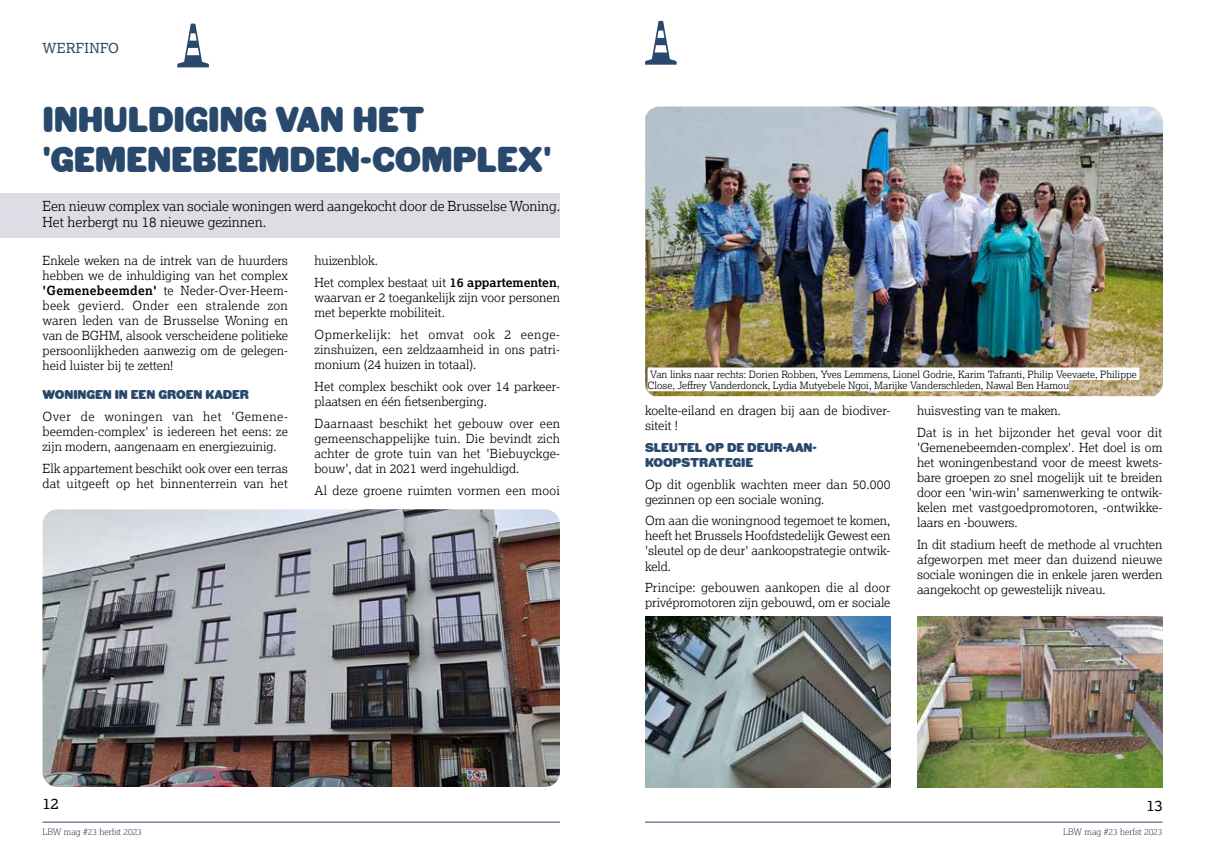
<style>
.page{position:relative;width:1205px;height:865px;background:#fff}
.page>*{position:absolute;margin:0;border:0;box-sizing:border-box;transform-origin:0 0}
.t1{font:35px/40px "HWT Gothic Round";color:#29496c}
.t2{font:15px "Lexia";color:#000}
.t3{font:300 13.75px/16.2px "Lexia";letter-spacing:-.005em;color:#000}
.t4{font:13.75px "Lexia";letter-spacing:.02em;color:#29496c}
.t5{font:300 12.5px/15px "Lexia";color:#000}
.t6{font:12.5px/15px "HWT Gothic Round";color:#29496c}
.t7{font:300 10px/11.2px "Lexia";color:#000}
.t8{font:100 8.75px "Lexia";color:#000}
.s1{font-weight:700}
</style>
<div class="page">
<img style="left:43px;top:509px;width:517px;height:278px">
<hr style="left:43px;top:821px;width:517px;height:1px;background:#29496c">
<div style="left:0;top:193px;width:560px;height:44px;background:#dddde6"></div>
<svg style="left:177px;top:24px;width:32px;height:43px"></svg>
<hr style="left:645px;top:821px;width:517px;height:1px;background:#29496c">
<svg style="left:645px;top:21px;width:32px;height:44px"></svg>
<img style="left:645px;top:106px;width:518px;height:290px">
<div style="left:647px;top:367px;width:492px;height:13px;background:#fff"></div>
<div style="left:647px;top:379px;width:422px;height:12px;background:#fff"></div>
<img style="left:917px;top:617px;width:245px;height:170px">
<img style="left:645px;top:617px;width:245px;height:170px">
<p class="t4" style="left:43px;top:40px;width:78px">WERFINFO</p>
<h1 class="t1" style="left:43px;top:100px;width:510px">INHULDIGING VAN HET 'GEMENEBEEMDEN-COMPLEX'</h1>
<p class="t3" style="left:43px;top:197px;width:519px">Een nieuw complex van sociale woningen werd aangekocht door de Brusselse Woning.<br>Het herbergt nu 18 nieuwe gezinnen.</p>
<p class="t5" style="left:43px;top:253px;width:247px;text-align:justify">Enkele weken na de intrek van de huurders hebben we de inhuldiging van het complex <span class="s1">'Gemenebeemden'</span> te Neder-Over-Heem&shy;beek gevierd. Onder een stralende zon waren leden van de Brusselse Woning en van de BGHM, alsook verscheidene politieke persoonlijkheden aanwezig om de gelegen&shy;heid luister bij te zetten!</p>
<p class="t6" style="left:43px;top:388px;width:208px">WONINGEN IN EEN GROEN KADER</p>
<p class="t5" style="left:43px;top:409px;width:247px;text-align:justify">Over de woningen van het 'Gemene&shy;beemden-complex' is iedereen het eens: ze zijn modern, aangenaam en energiezuinig.</p>
<p class="t5" style="left:43px;top:461px;width:247px">Elk appartement beschikt ook over een terras dat uitgeeft op het binnenterrein van het</p>
<p class="t5" style="left:314px;top:249px;width:247px;line-height:21.9px">huizenblok.<br>Het complex bestaat uit <span class="s1">16 appartementen</span>,</p>
<p class="t5" style="left:314px;top:290px;width:247px">waarvan er 2 toegankelijk zijn voor personen met beperkte mobiliteit.</p>
<p class="t5" style="left:314px;top:327px;width:247px;text-align:justify">Opmerkelijk: het omvat ook 2 eenge&shy;zinshuizen, een zeldzaamheid in ons patri&shy;monium (24 huizen in totaal).</p>
<p class="t5" style="left:314px;top:378px;width:247px">Het complex beschikt ook over 14 parkeer&shy;plaatsen en één fietsenberging.</p>
<p class="t5" style="left:314px;top:415px;width:247px;text-align:justify">Daarnaast beschikt het gebouw over een gemeenschappelijke tuin. Die bevindt zich achter de grote tuin van het 'Biebuyckge&shy;bouw', dat in 2021 werd ingehuldigd.</p>
<p class="t5" style="left:314px;top:482px;width:247px">Al deze groene ruimten vormen een mooi</p>
<p class="t7" style="left:647px;top:368px;width:491px">Van links naar rechts: Dorien Robben, Yves Lemmens, Lionel Godrie, Karim Tafranti, Philip Veevaete, Philippe<br>Close, Jeffrey Vanderdonck, Lydia Mutyebele Ngoi, Marijke Vanderschleden, Nawal Ben Hamou</p>
<p class="t5" style="left:645px;top:402px;width:247px">koelte-eiland en dragen bij aan de biodiver&shy;siteit !</p>
<p class="t6" style="left:645px;top:440px;width:173px">SLEUTEL OP DE DEUR-AAN-<br>KOOPSTRATEGIE</p>
<p class="t5" style="left:645px;top:476px;width:247px">Op dit ogenblik wachten meer dan 50.000 gezinnen op een sociale woning.</p>
<p class="t5" style="left:645px;top:513px;width:247px;text-align:justify">Om aan die woningnood tegemoet te komen, heeft het Brussels Hoofdstedelijk Gewest een 'sleutel op de deur' aankoopstrategie ontwik&shy;keld.</p>
<p class="t5" style="left:645px;top:580px;width:247px">Principe: gebouwen aankopen die al door privépromotoren zijn gebouwd, om er sociale</p>
<p class="t5" style="left:917px;top:399px;width:247px;line-height:21.9px">huisvesting van te maken.<br>Dat is in het bijzonder het geval voor dit</p>
<p class="t5" style="left:917px;top:439px;width:247px;text-align:justify">'Gemenebeemden-complex'. Het doel is om het woningenbestand voor de meest kwets&shy;bare groepen zo snel mogelijk uit te breiden door een 'win-win' samenwerking te ontwik&shy;kelen met vastgoedpromotoren, -ontwikke&shy;laars en -bouwers.</p>
<p class="t5" style="left:917px;top:536px;width:247px;text-align:justify">In dit stadium heeft de methode al vruchten afgeworpen met meer dan duizend nieuwe sociale woningen die in enkele jaren werden aangekocht op gewestelijk niveau.</p>
<p class="t2" style="left:43px;top:794px;width:18px">12</p>
<p class="t2" style="left:1146px;top:795px;width:18px">13</p>
<p class="t8" style="left:43px;top:826px;width:101px">LBW mag #23 herfst 2023</p>
<p class="t8" style="left:1063px;top:826px;width:101px">LBW mag #23 herfst 2023</p>
</div>
